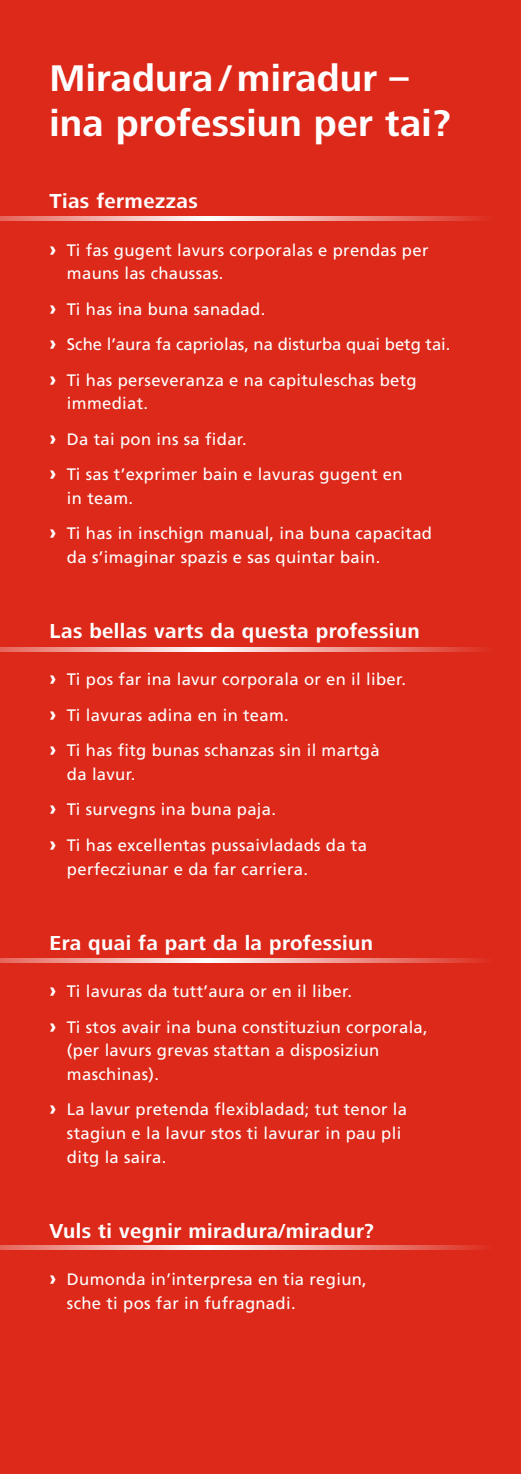
<style>
.page{position:relative;width:521px;height:1474px;background:#fff}
.page>*{position:absolute;margin:0;border:0;box-sizing:border-box;transform-origin:0 0}
.t1{font:700 38.5px/45.5px "Frutiger Next LT";letter-spacing:.005em;color:#fff}
.t2{font:700 21px "Frutiger Next LT";letter-spacing:.02em;color:#fff}
.t3{font:16.62px/23.6px "Frutiger LT Std";letter-spacing:.02em;color:#fff}
.s1{font-weight:900;font-size:20.12px}
</style>
<div class="page">
<div style="left:0;top:0;width:521px;height:1473px;background:#dc291a"></div>
<svg style="left:0;top:216px;width:481px;height:5px;background:#efa39d"></svg>
<svg style="left:0;top:647px;width:481px;height:4px;background:#efa39d"></svg>
<svg style="left:0;top:958px;width:481px;height:4px;background:#efa39d"></svg>
<svg style="left:0;top:1245px;width:481px;height:4px;background:#efa39d"></svg>
<h1 class="t1" style="left:50px;top:55px;width:403px">Miradura /miradur – ina professiun per tai?</h1>
<p class="t2" style="left:50px;top:189px;width:150px">Tias fermezzas</p>
<p class="t3" style="left:67px;top:238px;width:363px;text-indent:-17px"><span class="s1">›</span> Ti fas gugent lavurs corporalas e prendas per mauns las chaussas.</p>
<p class="t3" style="left:50px;top:291px;width:402px;line-height:35.4px"><span class="s1">›</span> Ti has ina buna sanadad.<br><span class="s1">›</span> Sche l’aura fa capriolas, na disturba quai betg tai. <span class="s1">›</span> Ti has perseveranza e na capituleschas betg</p>
<p class="t3" style="left:50px;top:386px;width:354px;line-height:35.5px;text-indent:17px">immediat.<br><span class="s1">›</span> Da tai pon ins sa fidar.<br><span class="s1">›</span> Ti sas t’exprimer bain e lavuras gugent en</p>
<p class="t3" style="left:50px;top:480px;width:384px;line-height:35.5px;text-indent:17px">in team.<br><span class="s1">›</span> Ti has in inschign manual, ina buna capacitad</p>
<p class="t3" style="left:67px;top:545px;width:315px">da s’imaginar spazis e sas quintar bain.</p>
<p class="t2" style="left:50px;top:619px;width:372px">Las bellas varts da questa professiun</p>
<p class="t3" style="left:50px;top:662px;width:358px;line-height:35.4px"><span class="s1">›</span> Ti pos far ina lavur corporala or en il liber. <span class="s1">›</span> Ti lavuras adina en in team.<br><span class="s1">›</span> Ti has fitg bunas schanzas sin il martgà</p>
<p class="t3" style="left:50px;top:756px;width:319px;line-height:35.5px;text-indent:17px">da lavur.<br><span class="s1">›</span> Ti survegns ina buna paja.<br><span class="s1">›</span> Ti has excellentas pussaivladads da ta</p>
<p class="t3" style="left:67px;top:857px;width:242px">perfecziunar e da far carriera.</p>
<p class="t2" style="left:50px;top:931px;width:325px">Era quai fa part da la professiun</p>
<p class="t3" style="left:50px;top:973px;width:380px;line-height:35.4px"><span class="s1">›</span> Ti lavuras da tutt’aura or en il liber.<br><span class="s1">›</span> Ti stos avair ina buna constituziun corporala,</p>
<p class="t3" style="left:67px;top:1038px;width:314px">(per lavurs grevas stattan a disposiziun maschinas).</p>
<p class="t3" style="left:67px;top:1097px;width:342px;text-indent:-17px"><span class="s1">›</span> La lavur pretenda flexibladad; tut tenor la stagiun e la lavur stos ti lavurar in pau pli ditg la saira.</p>
<p class="t2" style="left:50px;top:1218px;width:326px">Vuls ti vegnir miradura/miradur?</p>
<p class="t3" style="left:67px;top:1267px;width:301px;text-indent:-17px"><span class="s1">›</span> Dumonda in’interpresa en tia regiun, sche ti pos far in fufragnadi.</p>
</div>
